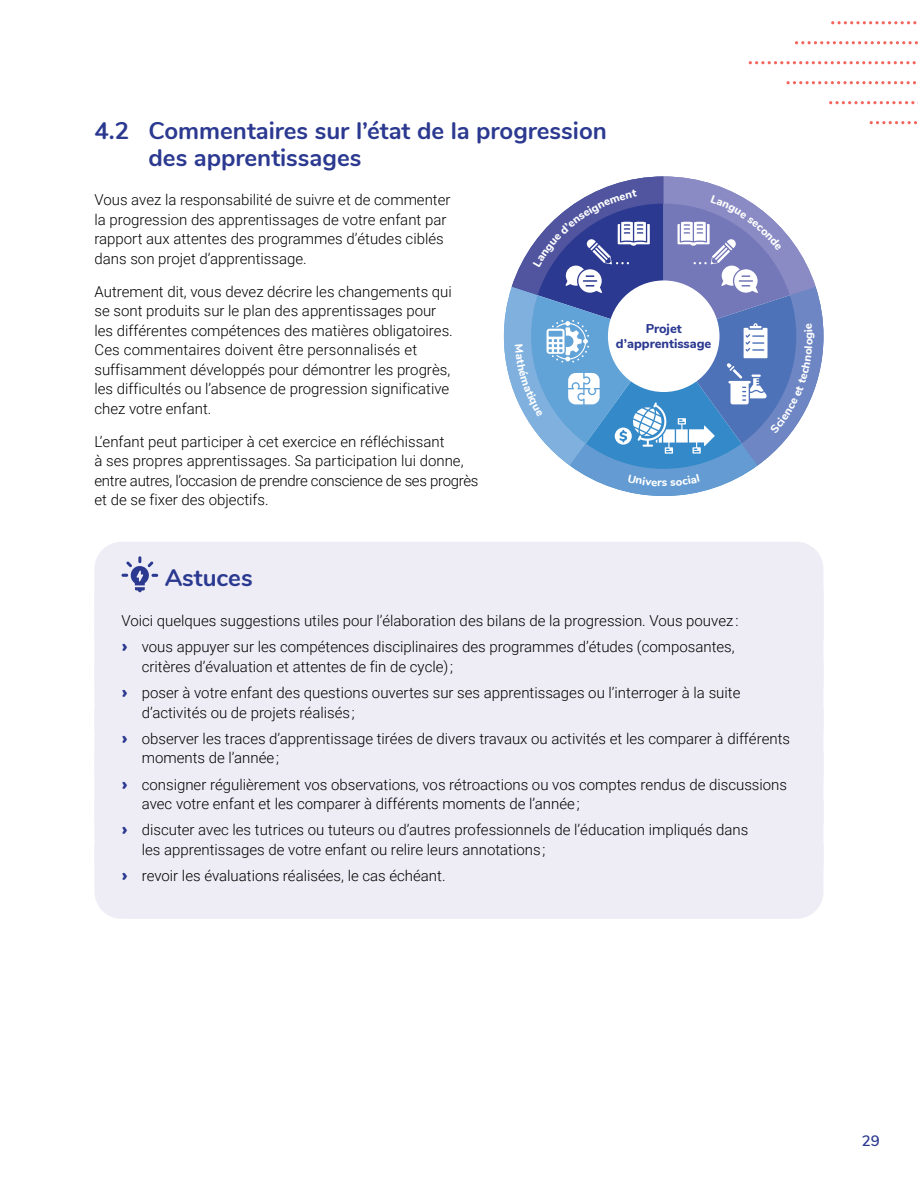
<style>
.page{position:relative;width:918px;height:1188px;background:#fff}
.page>*{position:absolute;margin:0;border:0;box-sizing:border-box;transform-origin:0 0}
.t1{font:700 24px/27px "Nunito";color:#2b3990}
.t2{font:300 15px/19.5px "Roboto";color:#000}
.t3{font:600 15px "Nunito";color:#2b3990}
.t4{font:800 12.75px/15.3px "Nunito";color:#2b3990;text-align:center}
.s1{font-family:"Nunito";font-weight:800;font-size:18px;color:#2b3990}
</style>
<div class="page">
<svg style="left:749px;top:21px;width:169px;height:104px"></svg>
<div style="left:95px;top:542px;width:728px;height:48px;background:#eeedf6"></div>
<div style="left:94px;top:590px;width:730px;height:26px;background:#eeedf6"></div>
<div style="left:94px;top:616px;width:730px;height:46px;background:#eeedf6"></div>
<div style="left:94px;top:662px;width:730px;height:46px;background:#eeedf6"></div>
<div style="left:94px;top:708px;width:730px;height:46px;background:#eeedf6"></div>
<div style="left:94px;top:754px;width:730px;height:45px;background:#eeedf6"></div>
<div style="left:94px;top:799px;width:730px;height:46px;background:#eeedf6"></div>
<div style="left:94px;top:845px;width:730px;height:74px;background:#eeedf6"></div>
<svg style="left:122px;top:556px;width:36px;height:36px"></svg>
<svg style="left:504px;top:176px;width:319px;height:320px"></svg>
<h1 class="t1" style="left:148px;top:115px;width:460px;text-indent:-54px">4.2 Commentaires sur l’état de la progression des apprentissages</h1>
<p class="t2" style="left:94px;top:190px;width:358px">Vous avez la responsabilité de suivre et de commenter la progression des apprentissages de votre enfant par rapport aux attentes des programmes d’études ciblés dans son projet d’apprentissage.</p>
<p class="t2" style="left:94px;top:281px;width:360px">Autrement dit, vous devez décrire les changements qui se sont produits sur le plan des apprentissages pour les différentes compétences des matières obligatoires.<br>Ces commentaires doivent être personnalisés et suffisamment développés pour démontrer les progrès, les difficultés ou l’absence de progression significative chez votre enfant.</p>
<p class="t2" style="left:94px;top:431px;width:386px">L’enfant peut participer à cet exercice en réfléchissant<br>à ses propres apprentissages. Sa participation lui donne, entre autres, l’occasion de prendre conscience de ses progrès et de se fixer des objectifs.</p>
<p class="t4" style="left:616px;top:320px;width:97px">Projet d’apprentissage</p>
<h1 class="t1" style="left:165px;top:563px;width:89px">Astuces</h1>
<p class="t2" style="left:122px;top:607px;width:618px;line-height:26.2px">Voici quelques suggestions utiles pour l’élaboration des bilans de la progression. Vous pouvez : <span class="s1">›</span> vous appuyer sur les compétences disciplinaires des programmes d’études (composantes,</p>
<p class="t2" style="left:122px;top:653px;width:620px;line-height:26.2px;text-indent:20px">critères d’évaluation et attentes de fin de cycle) ;<br><span class="s1">›</span> poser à votre enfant des questions ouvertes sur ses apprentissages ou l’interroger à la suite</p>
<p class="t2" style="left:122px;top:699px;width:670px;line-height:26.2px;text-indent:20px">d’activités ou de projets réalisés ;<br><span class="s1">›</span> observer les traces d’apprentissage tirées de divers travaux ou activités et les comparer à différents</p>
<p class="t2" style="left:122px;top:744px;width:667px;line-height:26.2px;text-indent:20px">moments de l’année ;<br><span class="s1">›</span> consigner régulièrement vos observations, vos rétroactions ou vos comptes rendus de discussions</p>
<p class="t2" style="left:122px;top:790px;width:628px;line-height:26.2px;text-indent:20px">avec votre enfant et les comparer à différents moments de l’année ;<br><span class="s1">›</span> discuter avec les tutrices ou tuteurs ou d’autres professionnels de l’éducation impliqués dans</p>
<p class="t2" style="left:122px;top:836px;width:426px;line-height:26.2px;text-indent:20px">les apprentissages de votre enfant ou relire leurs annotations ; <span class="s1">›</span> revoir les évaluations réalisées, le cas échéant.</p>
<p class="t3" style="left:862px;top:1130px;width:19px">29</p>
</div>
